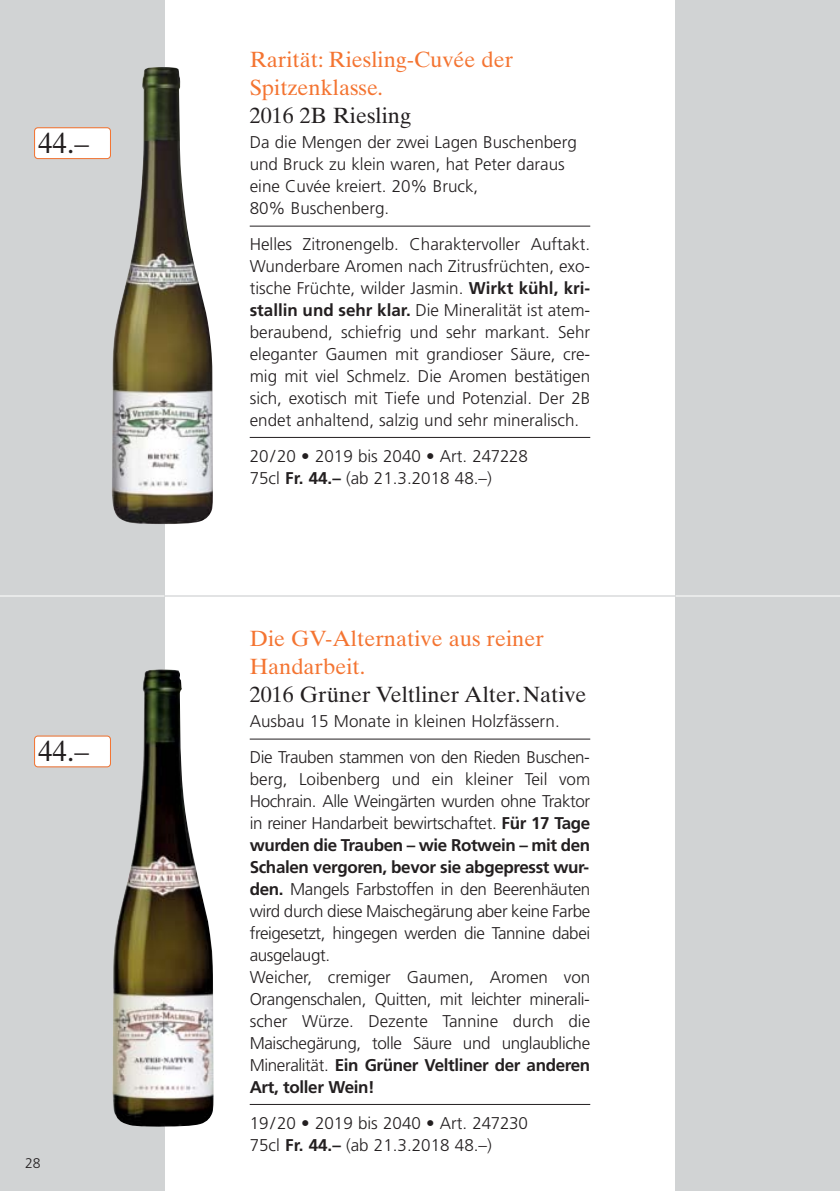
<style>
.page{position:relative;width:840px;height:1191px;background:#fff}
.page>*{position:absolute;margin:0;border:0;box-sizing:border-box;transform-origin:0 0}
.t1{font:29px "Times Ten";color:#231f20}
.t2{font:22px/28px "Times Ten";color:#f47431}
.t3{font:22px "Times Ten";color:#231f20}
.t4{font:300 17px/22px "Frutiger";letter-spacing:-.015em;color:#231f20}
.t5{font:300 14px "Frutiger";color:#231f20}
.s1{font-weight:700}
</style>
<div class="page">
<div style="left:0;top:0;width:164px;height:1191px;background:#d1d3d4"></div>
<div style="left:675px;top:0;width:164px;height:1191px;background:#d1d3d4"></div>
<hr style="left:0;top:595px;width:164px;height:1px;background:#fff">
<hr style="left:675px;top:595px;width:164px;height:1px;background:#fff">
<hr style="left:164px;top:595px;width:511px;height:1px;background:#c6c8ca">
<div style="left:35px;top:128px;width:75px;height:30px;background:#fff;border-radius:3px"></div>
<div style="left:34px;top:127px;width:77px;height:32px;border:2px solid #f47431;border-radius:4px"></div>
<div style="left:35px;top:736px;width:75px;height:30px;background:#fff;border-radius:3px"></div>
<div style="left:34px;top:735px;width:77px;height:32px;border:2px solid #f47431;border-radius:4px"></div>
<img style="left:112px;top:67px;width:101px;height:457px">
<img style="left:112px;top:669px;width:102px;height:457px">
<hr style="left:249px;top:226px;width:341px;height:1px;background:#231f20">
<hr style="left:249px;top:437px;width:341px;height:1px;background:#231f20">
<hr style="left:249px;top:738px;width:341px;height:1px;background:#231f20">
<hr style="left:249px;top:1104px;width:341px;height:1px;background:#231f20">
<h1 class="t1" style="left:38px;top:132px;width:52px">44.–</h1>
<h1 class="t1" style="left:38px;top:740px;width:52px">44.–</h1>
<p class="t5" style="left:25px;top:1157px;width:17px">28</p>
<p class="t2" style="left:249px;top:47px;width:265px">Rarität: Riesling-Cuvée der<br>Spitzenklasse.</p>
<p class="t3" style="left:249px;top:107px;width:163px">2016 2B Riesling</p>
<p class="t4" style="left:249px;top:132px;width:328px">Da die Mengen der zwei Lagen Buschenberg und Bruck zu klein waren, hat Peter daraus eine Cuvée kreiert. 20% Bruck,<br>80% Buschenberg.</p>
<p class="t4" style="left:249px;top:234px;width:342px;text-align:justify">Helles Zitronengelb. Charaktervoller Auftakt.<br>Wunderbare Aromen nach Zitrusfrüchten, exo&shy;tische Früchte, wilder Jasmin. <span class="s1">Wirkt kühl, kri&shy;stallin und sehr klar.</span> Die Mineralität ist atem&shy;beraubend, schiefrig und sehr markant. Sehr eleganter Gaumen mit grandioser Säure, cre&shy;mig mit viel Schmelz. Die Aromen bestätigen sich, exotisch mit Tiefe und Potenzial. Der 2B endet anhaltend, salzig und sehr mineralisch.</p>
<p class="t4" style="left:249px;top:446px;width:279px">20/20 • 2019 bis 2040 • Art. 247228<br>75cl <span class="s1">Fr. 44.–</span> (ab 21.3.2018 48.–)</p>
<p class="t2" style="left:249px;top:626px;width:296px">Die GV-Alternative aus reiner<br>Handarbeit.</p>
<p class="t3" style="left:249px;top:686px;width:338px">2016 Grüner Veltliner Alter.Native</p>
<p class="t4" style="left:249px;top:704px;width:341px;line-height:36.2px">Ausbau 15 Monate in kleinen Holzfässern.<br>Die Trauben stammen von den Rieden Buschen -</p>
<p class="t4" style="left:249px;top:769px;width:342px">berg, Loibenberg und ein kleiner Teil vom Hochrain. Alle Weingärten wurden ohne Traktor in reiner Handarbeit bewirtschaftet. <span class="s1">Für 17 Tage wurden die Trauben – wie Rotwein – mit den Schalen vergoren, bevor sie abgepresst wur&shy;den.</span> Mangels Farbstoffen in den Beeren häuten wird durch diese Maischegärung aber keine Farbe freigesetzt, hingegen werden die Tannine dabei ausgelaugt.<br>Weicher, cremiger Gaumen, Aromen von Orangenschalen, Quitten, mit leichter minerali&shy;scher Würze. Dezente Tannine durch die Maischegärung, tolle Säure und unglaubliche Mineralität. <span class="s1">Ein Grüner Veltliner der anderen Art, toller Wein!</span></p>
<p class="t4" style="left:249px;top:1113px;width:279px">19/20 • 2019 bis 2040 • Art. 247230<br>75cl <span class="s1">Fr. 44.–</span> (ab 21.3.2018 48.–)</p>
</div>
